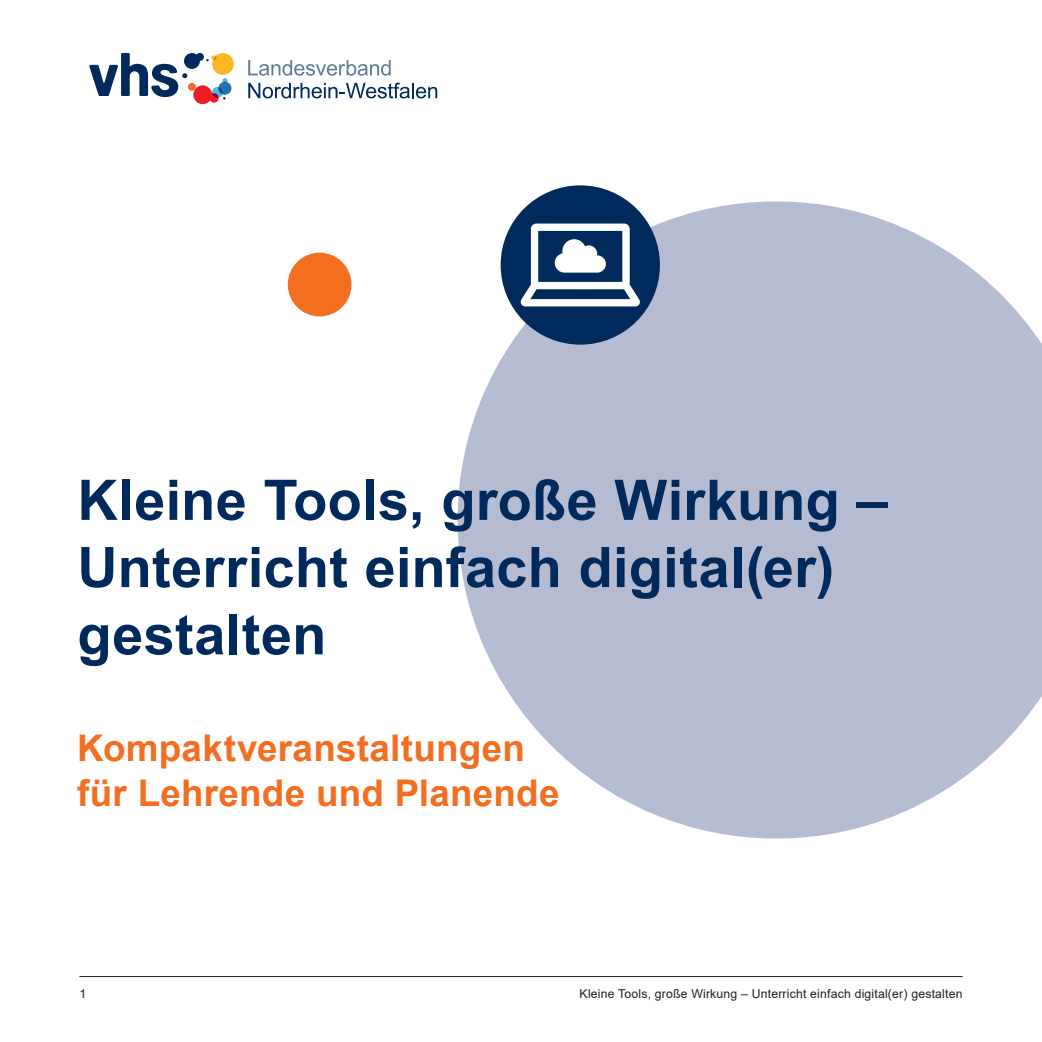
<style>
.page{position:relative;width:1042px;height:1042px;background:#fff}
.page>*{position:absolute;margin:0;border:0;box-sizing:border-box;transform-origin:0 0}
.t1{font:700 56px/67.2px "Arial";letter-spacing:.005em;color:#002a5c}
.t2{font:700 36.75px "Arial";letter-spacing:.005em;color:#f36e21}
.t3{font:12.25px "Arial";letter-spacing:.015em;color:#231f20}
</style>
<div class="page">
<svg style="left:458px;top:201px;width:584px;height:637px;fill:#b5bbd0"></svg>
<div style="left:288px;top:253px;width:63px;height:63px;background:#f36e21;border-radius:50%"></div>
<svg style="left:89px;top:53px;width:145px;height:51px"></svg>
<svg style="left:248px;top:60px;width:143px;height:16px"></svg>
<svg style="left:248px;top:83px;width:189px;height:15px"></svg>
<div style="left:501px;top:185px;width:159px;height:160px;background:#002a5c;border-radius:50%"></div>
<svg style="left:520px;top:223px;width:120px;height:83px"></svg>
<hr style="left:79px;top:976px;width:883px;height:1px;background:#231f20">
<p class="t1" style="left:77px;top:467px;width:812px">Kleine Tools, große Wirkung –<br>Unterricht einfach digital(er)</p>
<p class="t1" style="left:77px;top:601px;width:250px">gestalten</p>
<p class="t2" style="left:77px;top:722px;width:449px">Kompaktveranstaltungen</p>
<p class="t2" style="left:77px;top:767px;width:484px">für Lehrende und Planende</p>
<p class="t3" style="left:79px;top:985px;width:8px">1</p>
<p class="t3" style="left:580px;top:985px;width:384px">Kleine Tools, große Wirkung – Unterricht einfach digital(er) gestalten</p>
</div>
